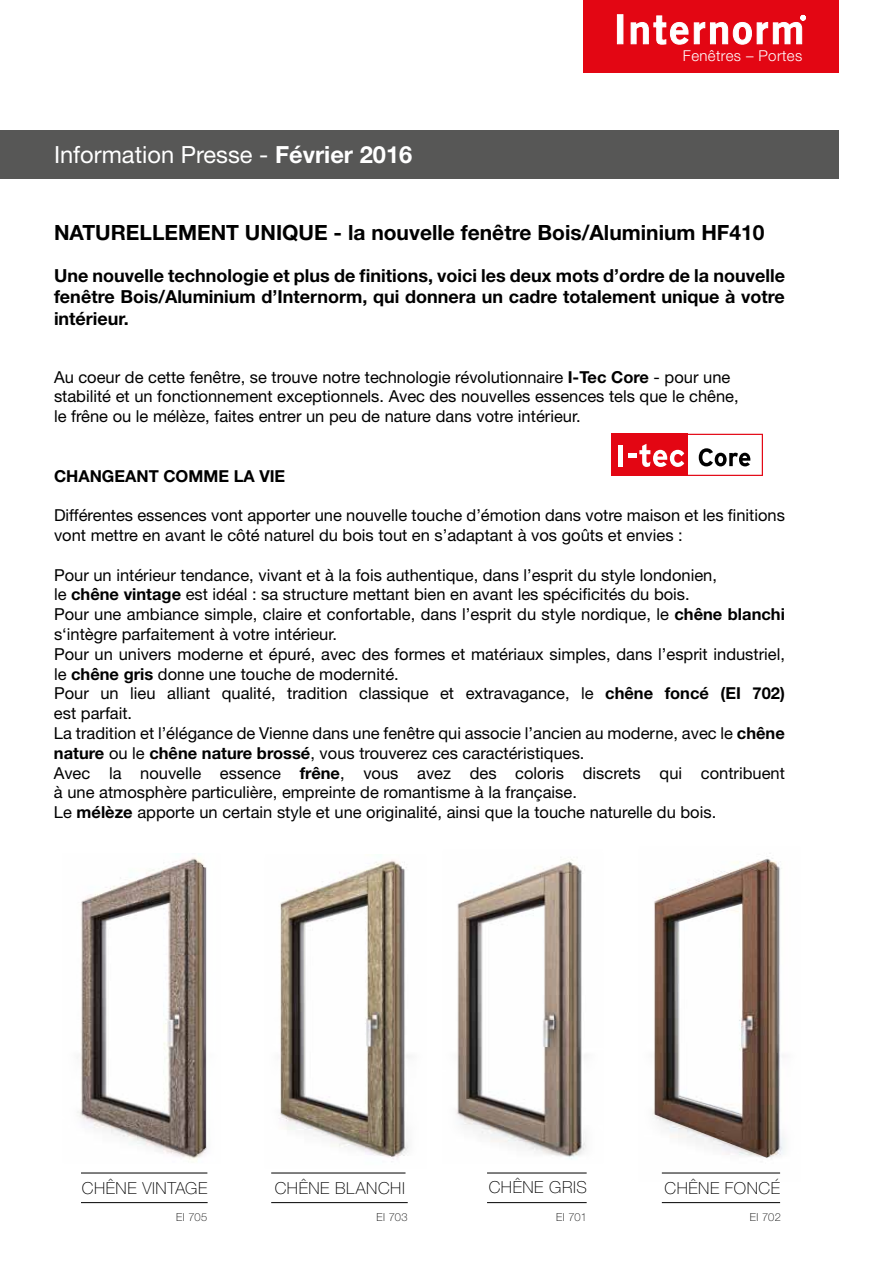
<style>
.page{position:relative;width:893px;height:1263px;background:#fff}
.page>*{position:absolute;margin:0;border:0;box-sizing:border-box;transform-origin:0 0}
.t1{font:23.7px "Helvetica Neue LT Pro";color:#fff}
.t2{font:700 21px "Helvetica Neue LT Pro";color:#000}
.t3{font:700 18px/21.6px "Helvetica Neue LT Pro";color:#000;text-align:justify}
.t4{font:100 16.65px "Helvetica Neue LT Pro";letter-spacing:.035em;color:#000}
.t5{font:16.5px/19.8px "Helvetica Neue LT Pro";color:#000}
.t6{font:700 16.5px "Helvetica Neue LT Pro";color:#000}
.t7{font:300 15px "Helvetica Neue LT Pro";letter-spacing:.025em;color:#fff}
.t8{font:100 11.1px "Helvetica Neue LT Pro";letter-spacing:.035em;color:#000}
.s1{font-weight:700}
</style>
<div class="page">
<div style="left:1px;top:130px;width:838px;height:49px;background:#575756"></div>
<div style="left:584px;top:0;width:255px;height:73px;background:#e30613"></div>
<div style="left:617px;top:14px;width:6px;height:30px;background:#fff"></div>
<svg style="left:631px;top:15px;width:175px;height:30px"></svg>
<img style="left:456px;top:859px;width:130px;height:301px">
<img style="left:458px;top:862px;width:122px;height:293px">
<img style="left:652px;top:858px;width:133px;height:316px">
<img style="left:655px;top:860px;width:123px;height:298px">
<img style="left:77px;top:858px;width:130px;height:303px">
<img style="left:82px;top:859px;width:124px;height:297px">
<img style="left:279px;top:860px;width:131px;height:302px">
<img style="left:281px;top:862px;width:123px;height:294px">
<hr style="left:271px;top:1173px;width:134px;height:1px;background:#000">
<hr style="left:271px;top:1202px;width:137px;height:1px;background:#000">
<hr style="left:487px;top:1173px;width:100px;height:1px;background:#000">
<hr style="left:487px;top:1202px;width:100px;height:1px;background:#000">
<hr style="left:662px;top:1173px;width:118px;height:1px;background:#000">
<hr style="left:662px;top:1202px;width:118px;height:1px;background:#000">
<hr style="left:81px;top:1173px;width:126px;height:1px;background:#000">
<hr style="left:81px;top:1202px;width:127px;height:1px;background:#000">
<div style="left:612px;top:434px;width:76px;height:42px;background:#e30613"></div>
<div style="left:618px;top:445px;width:5px;height:22px;background:#fff"></div>
<svg style="left:628px;top:434px;width:135px;height:42px"></svg>
<h1 class="t1" style="left:54px;top:140px;width:360px">Information Presse - <span class="s1">Février 2016</span></h1>
<p class="t7" style="left:683px;top:46px;width:121px">Fenêtres – Portes</p>
<p class="t2" style="left:54px;top:220px;width:712px">NATURELLEMENT UNIQUE - la nouvelle fenêtre Bois/Aluminium HF410</p>
<p class="t3" style="left:54px;top:264px;width:732px">Une nouvelle technologie et plus de finitions, voici les deux mots d’ordre de la nouvelle fenêtre Bois/Aluminium d’Internorm, qui donnera un cadre totalement unique à votre intérieur.</p>
<p class="t5" style="left:54px;top:366px;width:686px">Au coeur de cette fenêtre, se trouve notre technologie révolutionnaire <span class="s1">I-Tec Core</span> - pour une stabilité et un fonctionnement exceptionnels. Avec des nouvelles essences tels que le chêne, le frêne ou le mélèze, faites entrer un peu de nature dans votre intérieur.</p>
<p class="t6" style="left:54px;top:465px;width:233px">CHANGEANT COMME LA VIE</p>
<p class="t5" style="left:54px;top:505px;width:732px">Différentes essences vont apporter une nouvelle touche d’émotion dans votre maison et les finitions vont mettre en avant le côté naturel du bois tout en s’adaptant à vos goûts et envies :</p>
<p class="t5" style="left:54px;top:564px;width:732px">Pour un intérieur tendance, vivant et à la fois authentique, dans l’esprit du style londonien,<br>le <span class="s1">chêne vintage</span> est idéal : sa structure mettant bien en avant les spécificités du bois.<br>Pour une ambiance simple, claire et confortable, dans l’esprit du style nordique, le <span class="s1">chêne blanchi </span>s‘intègre parfaitement à votre intérieur.<br>Pour un univers moderne et épuré, avec des formes et matériaux simples, dans l’esprit industriel, le <span class="s1">chêne gris</span> donne une touche de modernité.<br>Pour un lieu alliant qualité, tradition classique et extravagance, le <span class="s1">chêne foncé (EI 702) </span>est parfait.<br>La tradition et l’élégance de Vienne dans une fenêtre qui associe l’ancien au moderne, avec le <span class="s1">chêne nature</span> ou le <span class="s1">chêne nature brossé</span>, vous trouverez ces caractéristiques.<br>Avec la nouvelle essence <span class="s1">frêne</span>, vous avez des coloris discrets qui contribuent à une atmosphère particulière, empreinte de romantisme à la française.<br>Le <span class="s1">mélèze</span> apporte un certain style et une originalité, ainsi que la touche naturelle du bois.</p>
<p class="t4" style="left:82px;top:1178px;width:127px">CHÊNE VINTAGE</p>
<p class="t4" style="left:275px;top:1178px;width:132px">CHÊNE BLANCHI</p>
<p class="t4" style="left:489px;top:1177px;width:100px">CHÊNE GRIS</p>
<p class="t4" style="left:664px;top:1178px;width:117px">CHÊNE FONCÉ</p>
<p class="t8" style="left:176px;top:1210px;width:33px">EI 705</p>
<p class="t8" style="left:376px;top:1210px;width:33px">EI 703</p>
<p class="t8" style="left:556px;top:1210px;width:32px">EI 701</p>
<p class="t8" style="left:750px;top:1210px;width:33px">EI 702</p>
</div>
